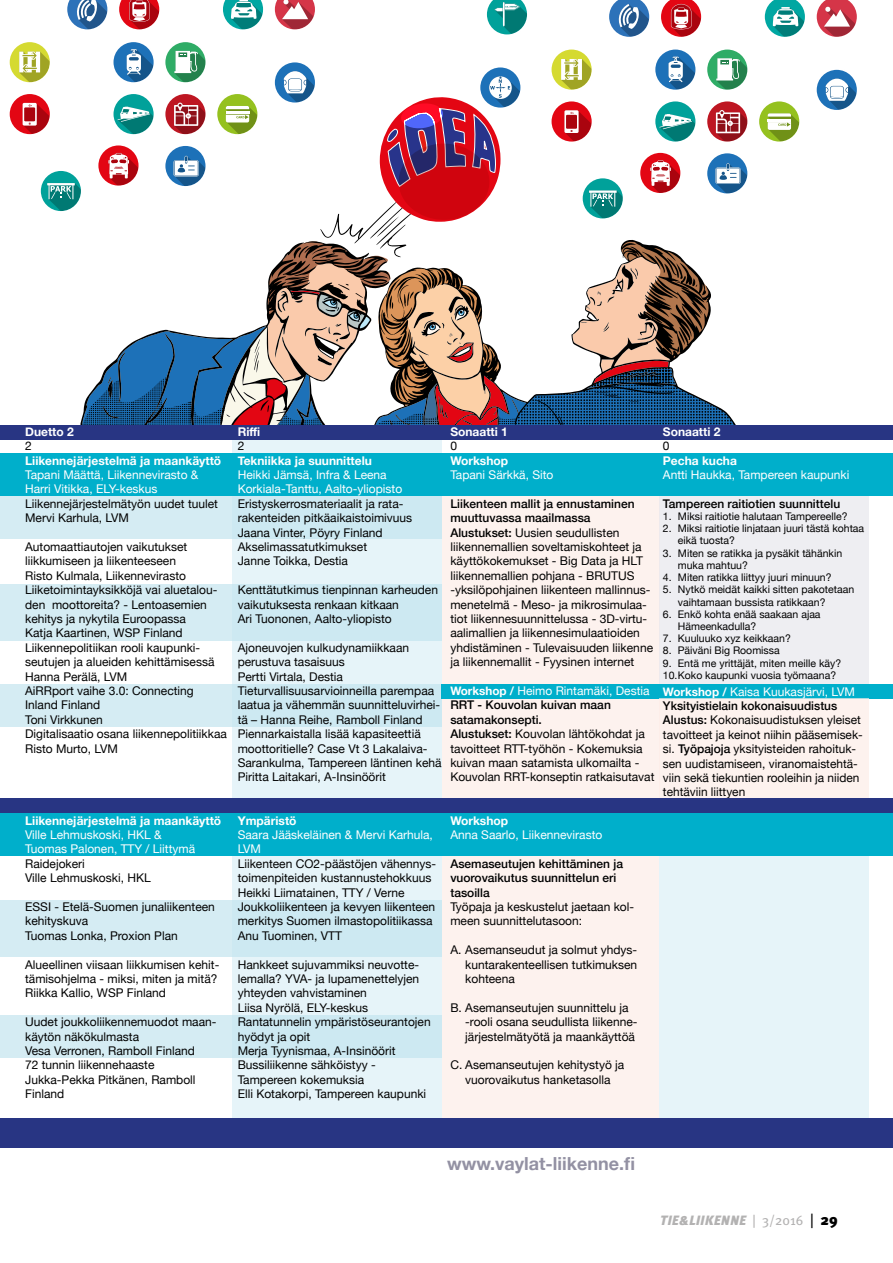
<style>
.page{position:relative;width:893px;height:1263px;background:#fff}
.page>*{position:absolute;margin:0;border:0;box-sizing:border-box;transform-origin:0 0}
.t1{font:700 18px "Helvetica Neue";color:#9391a3}
.t2{font:italic 900 13.5px "Meta Plus";color:#b3b2b2}
.t3{font:12px/14.4px "Helvetica Neue";color:#000}
.t4{font:12px/14.4px "Helvetica Neue";color:#fff}
.t5{font:700 12px "Helvetica Neue";color:#fff}
.t6{font:500 12px/14.4px "Helvetica Neue";color:#000}
.t7{font:10.5px/12.1px "Helvetica Neue";color:#000}
.s1{font-weight:300}
.s2{font-weight:500}
.s3{font-weight:700;font-size:11.7px;color:#fff}
.s4{color:#fff}
.s5{font-family:"Meta";font-weight:400;font-style:normal}
.s6{font-family:"Meta";font-weight:400;font-style:normal;font-size:15px;color:#000}
.s7{font-family:"Meta";font-style:normal;font-size:15px;color:#000}
</style>
<div class="page">
<svg style="left:759px;top:101px;width:41px;height:41px"></svg>
<hr style="left:768px;top:119px;width:23px;height:2px;background:#fff">
<svg style="left:816px;top:69px;width:41px;height:41px"></svg>
<svg style="left:816px;top:0;width:41px;height:37px"></svg>
<svg style="left:764px;top:0;width:41px;height:37px"></svg>
<svg style="left:9px;top:0;width:739px;height:425px"></svg>
<div style="left:442px;top:483px;width:217px;height:658px;background:#fdede8"></div>
<div style="left:659px;top:856px;width:210px;height:292px;background:#e6f4f9"></div>
<div style="left:659px;top:483px;width:210px;height:214px;background:#eeeef2"></div>
<div style="left:232px;top:425px;width:210px;height:723px;background:#e6f4f9"></div>
<div style="left:0;top:453px;width:893px;height:43px;background:#00afcb"></div>
<div style="left:0;top:425px;width:893px;height:14px;background:#283583"></div>
<div style="left:0;top:496px;width:442px;height:42px;background:#d5ecf3"></div>
<div style="left:0;top:813px;width:893px;height:43px;background:#00afcb"></div>
<div style="left:0;top:583px;width:442px;height:57px;background:#d5ecf3"></div>
<div style="left:0;top:900px;width:442px;height:57px;background:#d5ecf3"></div>
<div style="left:0;top:684px;width:442px;height:42px;background:#d5ecf3"></div>
<div style="left:0;top:1015px;width:442px;height:43px;background:#d5ecf3"></div>
<div style="left:442px;top:684px;width:451px;height:14px;background:#00afcb"></div>
<div style="left:659px;top:698px;width:210px;height:101px;background:#fdede8"></div>
<div style="left:0;top:1118px;width:893px;height:30px;background:#283583"></div>
<div style="left:0;top:799px;width:893px;height:14px;background:#283583"></div>
<p class="t5" style="left:25px;top:422px;width:50px">Duetto 2</p>
<p class="t3" style="left:25px;top:439px;width:8px">2</p>
<p class="t5" style="left:25px;top:451px;width:198px">Liikennejärjestelmä ja maankäyttö</p>
<p class="t4" style="left:25px;top:468px;width:175px">Tapani Määttä, Liikennevirasto &amp;<br>Harri Vitikka, ELY-keskus</p>
<p class="t3" style="left:25px;top:497px;width:194px">Liikennejärjestelmätyön uudet tuulet<br>Mervi Karhula, LVM</p>
<p class="t3" style="left:25px;top:540px;width:203px">Automaattiautojen vaikutukset liikkumiseen ja liikenteeseen<br>Risto Kulmala, Liikennevirasto<br>Liiketoimintayksikköjä vai aluetalou&shy;den moottoreita? - Lentoasemien kehitys ja nykytila Euroopassa<br>Katja Kaartinen, WSP Finland<br>Liikennepolitiikan rooli kaupunki&shy;seutujen ja alueiden kehittämisessä<br>Hanna Perälä, LVM<br>AiRRport vaihe 3.0: Connecting<br>Inland Finland<br>Toni Virkkunen<br>Digitalisaatio osana liikennepolitiikkaa<br>Risto Murto, LVM</p>
<p class="t5" style="left:25px;top:811px;width:198px">Liikennejärjestelmä ja maankäyttö</p>
<p class="t4" style="left:25px;top:828px;width:172px">Ville Lehmuskoski, HKL &amp;<br>Tuomas Palonen, TTY / Liittymä</p>
<p class="t3" style="left:25px;top:857px;width:127px">Raidejokeri<br>Ville Lehmuskoski, HKL</p>
<p class="t3" style="left:25px;top:900px;width:191px">ESSI - Etelä-Suomen junaliikenteen kehityskuva<br>Tuomas Lonka, Proxion Plan</p>
<p class="t3" style="left:25px;top:958px;width:196px">Alueellinen viisaan liikkumisen kehit&shy;tämisohjelma - miksi, miten ja mitä?<br>Riikka Kallio, WSP Finland</p>
<p class="t3" style="left:25px;top:1015px;width:193px">Uudet joukkoliikennemuodot maan&shy;käytön näkökulmasta<br>Vesa Verronen, Ramboll Finland<br>72 tunnin liikennehaaste<br>Jukka-Pekka Pitkänen, Ramboll<br>Finland</p>
<p class="t5" style="left:238px;top:422px;width:24px">Riffi</p>
<p class="t3" style="left:238px;top:439px;width:8px">2</p>
<p class="t5" style="left:238px;top:451px;width:136px">Tekniikka ja suunnittelu</p>
<p class="t4" style="left:238px;top:468px;width:166px">Heikki Jämsä, Infra &amp; Leena<br>Korkiala-Tanttu, Aalto-yliopisto</p>
<p class="t3" style="left:238px;top:497px;width:176px">Eristyskerrosmateriaalit ja rata&shy;rakenteiden pitkäaikaistoimivuus<br>Jaana Vinter, Pöyry Finland<br>Akselimassatutkimukset<br>Janne Toikka, Destia</p>
<p class="t3" style="left:238px;top:583px;width:202px">Kenttätutkimus tienpinnan karheuden vaikutuksesta renkaan kitkaan<br>Ari Tuononen<span class="s1">,</span> Aalto-yliopisto</p>
<p class="t3" style="left:238px;top:641px;width:205px">Ajoneuvojen kulkudynamiikkaan perustuva tasaisuus<br>Pertti Virtala, Destia Tieturvallisuusarvioinneilla parempaa laatua ja vähemmän suunnitteluvirhei&shy;tä – Hanna Reihe, Ramboll Finland Piennarkaistalla lisää kapasiteettiä moottoritielle? Case Vt 3 Lakalaiva-Sarankulma, Tampereen läntinen kehä Piritta Laitakari, A-Insinöörit</p>
<p class="t5" style="left:238px;top:811px;width:60px">Ympäristö</p>
<p class="t4" style="left:238px;top:828px;width:197px">Saara Jääskeläinen &amp; Mervi Karhula,<br>LVM</p>
<p class="t3" style="left:238px;top:857px;width:200px">Liikenteen CO2-päästöjen vähennys&shy;toimenpiteiden kustannustehokkuus Heikki Liimatainen, TTY / Verne Joukkoliikenteen ja kevyen liikenteen merkitys Suomen ilmastopolitiikassa Anu Tuominen, VTT</p>
<p class="t3" style="left:238px;top:958px;width:194px">Hankkeet sujuvammiksi neuvotte&shy;lemalla? YVA- ja lupamenettelyjen yhteyden vahvistaminen<br>Liisa Nyrölä, ELY-keskus<br>Rantatunnelin ympäristöseurantojen hyödyt ja opit<br>Merja Tyynismaa, A-Insinöörit<br>Bussiliikenne sähköistyy -<br>Tampereen kokemuksia<br>Elli Kotakorpi, Tampereen kaupunki</p>
<p class="t5" style="left:450px;top:422px;width:59px">Sonaatti 1</p>
<p class="t3" style="left:450px;top:439px;width:8px">0</p>
<p class="t5" style="left:450px;top:451px;width:59px">Workshop</p>
<p class="t4" style="left:450px;top:468px;width:105px">Tapani Särkkä, Sito</p>
<p class="t3" style="left:450px;top:497px;width:204px"><span class="s2">Liikenteen mallit ja ennustaminen muuttuvassa maailmassa Alustukset:</span> Uusien seudullisten liikennemallien soveltamiskohteet ja käyttökokemukset - Big Data ja HLT liikennemallien pohjana - BRUTUS -yksilöpohjainen liikenteen mallinnus&shy;menetelmä - Meso- ja mikrosimulaa&shy;tiot liikennesuunnittelussa - 3D-virtu&shy;aalimallien ja liikennesimulaatioiden yhdistäminen - Tulevaisuuden liikenne ja liikennemallit - Fyysinen internet</p>
<p class="t3" style="left:450px;top:684px;width:206px"><span class="s3">Workshop /</span> <span class="s4">Heimo Rintamäki, Destia<br></span><span class="s2">RRT - Kouvolan kuivan maan satamakonsepti.<br>Alustukset:</span> Kouvolan lähtökohdat ja tavoitteet RTT-työhön - Kokemuksia kuivan maan satamista ulkomailta -<br>Kouvolan RRT-konseptin ratkaisutavat</p>
<p class="t5" style="left:450px;top:811px;width:59px">Workshop</p>
<p class="t4" style="left:450px;top:828px;width:154px">Anna Saarlo, Liikennevirasto</p>
<p class="t6" style="left:450px;top:856px;width:174px">Asemaseutujen kehittäminen ja vuorovaikutus suunnittelun eri tasoilla</p>
<p class="t3" style="left:450px;top:900px;width:185px">Työpaja ja keskustelut jaetaan kol&shy;meen suunnittelutasoon:</p>
<p class="t3" style="left:465px;top:943px;width:174px;text-align:justify;text-indent:-15px">A. Asemanseudut ja solmut yhdys&shy;kuntarakenteellisen tutkimuksen kohteena</p>
<p class="t3" style="left:465px;top:1001px;width:174px;text-indent:-15px">B. Asemanseutujen suunnittelu ja -rooli osana seudullista liikenne&shy;järjestelmätyötä ja maankäyttöä</p>
<p class="t3" style="left:450px;top:1059px;width:176px;text-align:center">C. Asemanseutujen kehitystyö ja vuorovaikutus hanketasolla</p>
<p class="t5" style="left:663px;top:422px;width:59px">Sonaatti 2</p>
<p class="t3" style="left:663px;top:439px;width:8px">0</p>
<p class="t5" style="left:663px;top:451px;width:76px">Pecha kucha</p>
<p class="t4" style="left:663px;top:468px;width:188px">Antti Haukka, Tampereen kaupunki</p>
<p class="t6" style="left:663px;top:496px;width:179px">Tampereen raitiotien suunnittelu</p>
<p class="t7" style="left:663px;top:511px;width:186px">1. Miksi raitiotie halutaan Tampereelle?</p>
<p class="t7" style="left:678px;top:523px;width:188px;text-indent:-15px">2. Miksi raitiotie linjataan juuri tästä kohtaa eikä tuosta?</p>
<p class="t7" style="left:678px;top:547px;width:166px;text-indent:-15px">3. Miten se ratikka ja pysäkit tähänkin muka mahtuu?</p>
<p class="t7" style="left:663px;top:572px;width:170px">4. Miten ratikka liittyy juuri minuun?</p>
<p class="t7" style="left:678px;top:584px;width:178px;text-indent:-15px">5. Nytkö meidät kaikki sitten pakotetaan vaihtamaan bussista ratikkaan?</p>
<p class="t7" style="left:678px;top:609px;width:144px;text-indent:-15px">6. Enkö kohta enää saakaan ajaa<br>Hämeenkadulla?</p>
<p class="t7" style="left:663px;top:633px;width:129px">7. Kuuluuko xyz keikkaan?</p>
<p class="t7" style="left:663px;top:645px;width:118px">8. Päiväni Big Roomissa</p>
<p class="t7" style="left:663px;top:657px;width:180px">9. Entä me yrittäjät, miten meille käy?<br>10.Koko kaupunki vuosia työmaana?</p>
<p class="t3" style="left:663px;top:685px;width:201px"><span class="s3">Workshop /</span> <span class="s4">Kaisa Kuukasjärvi, LVM </span><span class="s2">Yksityistielain kokonaisuudistus Alustus:</span> Kokonaisuudistuksen yleiset tavoitteet ja keinot niihin pääsemisek&shy;si. <span class="s2">Työpajoja</span> yksityisteiden rahoituk&shy;sen uudistamiseen, viranomaistehtä&shy;viin sekä tiekuntien rooleihin ja niiden tehtäviin liittyen</p>
<h1 class="t1" style="left:447px;top:1150px;width:189px">www.vaylat-liikenne.fi</h1>
<p class="t2" style="left:660px;top:1212px;width:179px">TIE&amp;LIIKENNE <span class="s5">| 3/2016</span> <span class="s6">|</span> <span class="s7">29</span></p>
</div>
